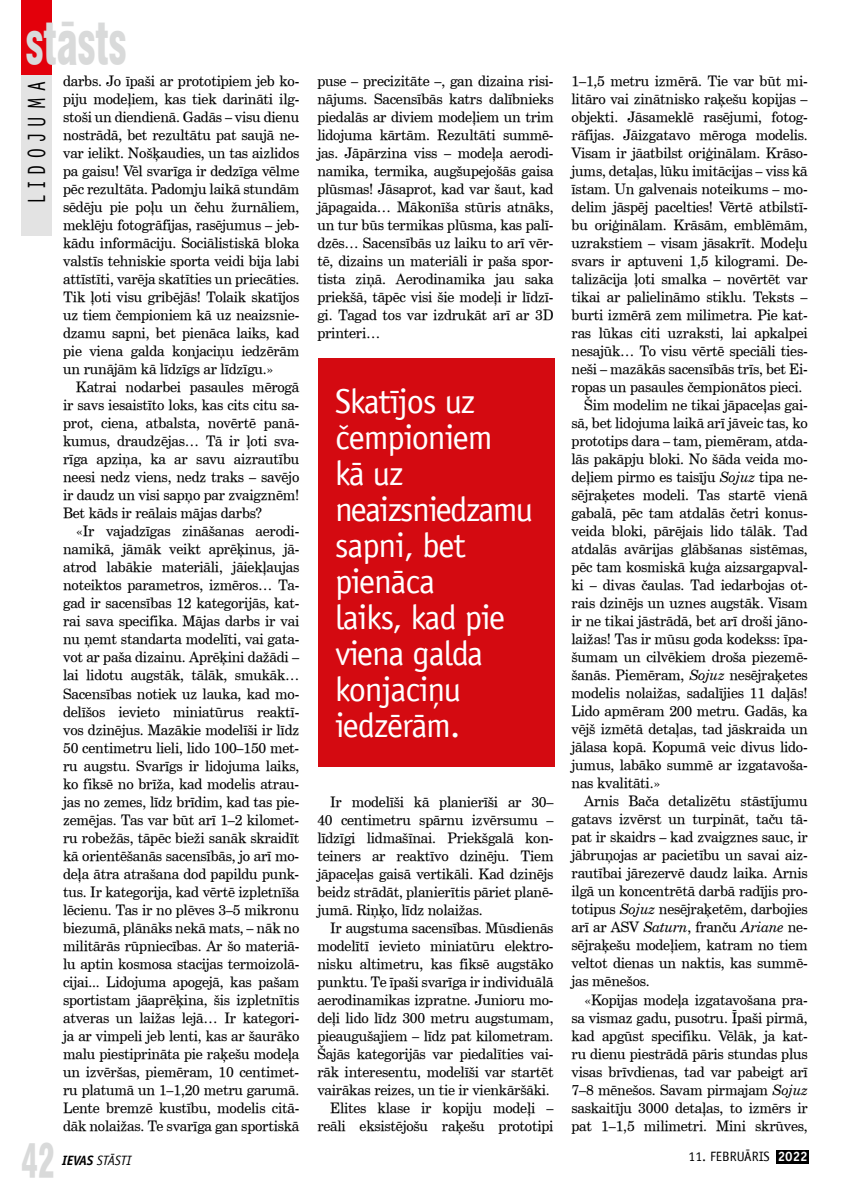
<style>
.page{position:relative;width:851px;height:1200px;background:#fff}
.page>*{position:absolute;margin:0;border:0;box-sizing:border-box;transform-origin:0 0}
.t1{font:900 condensed 57.6px "Swiss 721 TL";color:#d9dada;scale:.7 1}
.t2{font:900 condensed 45px "Swiss 721 TL";color:#d9dada;scale:.7 1}
.t3{font:34.5px/36px "Officina Sans Std";letter-spacing:-.03em;color:#fff}
.t4{font:24.9px "Officina Sans Std";letter-spacing:.4em;color:#000;scale:.7 1}
.t5{font:14.25px/18px "Century Schoolbook TL";letter-spacing:-.015em;color:#000;text-align:justify}
.t6{font:13.5px "Officina Sans Std";color:#000}
.t7{font:italic 13.5px "Officina Sans Std";letter-spacing:-.015em;color:#000}
.t8{font:700 13.5px "Officina Sans Std";color:#fff}
.s1{font-weight:700}
.s2{font-style:italic}
</style>
<div class="page">
<div style="left:318px;top:359px;width:236px;height:408px;background:#d40a11"></div>
<div style="left:775px;top:1149px;width:33px;height:13px;background:#000"></div>
<div style="left:21px;top:72px;width:31px;height:163px;background:#e3e3e3"></div>
<div style="left:21px;top:0;width:31px;height:74px;background:#e3000b"></div>
<h1 class="t1" style="left:26px;top:8px;width:145px">stāsts</h1>
<h3 class="t4" style="left:22px;top:203px;width:173px;rotate:-90deg">lid ojuma</h3>
<p class="t5" style="left:63px;top:72px;width:238px">darbs. Jo īpaši ar prototipiem jeb ko&shy;piju modeļiem, kas tiek darināti ilg&shy;stoši un diendienā. Gadās – visu dienu nostrādā, bet rezultātu pat saujā ne&shy;var ielikt. Nošķaudies, un tas aizlidos pa gaisu! Vēl svarīga ir dedzīga vēlme pēc rezultāta. Padomju laikā stundām sēdēju pie poļu un čehu žurnāliem, meklēju fotogrāfijas, rasējumus – jeb&shy;kādu informāciju. Sociālistiskā bloka valstīs tehniskie sporta veidi bija labi attīstīti, varēja skatīties un priecāties.<br>Tik ļoti visu gribējās! Tolaik skatījos uz tiem čempioniem kā uz neaizsnie&shy;dzamu sapni, bet pienāca laiks, kad pie viena galda konjaciņu iedzērām un runājām kā līdzīgs ar līdzīgu.»</p>
<p class="t5" style="left:63px;top:378px;width:238px;text-indent:13px">Katrai nodarbei pasaules mērogā ir savs iesaistīto loks, kas cits citu sa&shy;prot, ciena, atbalsta, novērtē panā&shy;kumus, draudzējas… Tā ir ļoti sva&shy;rīga apziņa, ka ar savu aizrautību neesi nedz viens, nedz traks – savējo ir daudz un visi sapņo par zvaigznēm!<br>Bet kāds ir reālais mājas darbs?</p>
<p class="t5" style="left:63px;top:522px;width:238px;text-indent:13px">«Ir vajadzīgas zināšanas aerodi&shy;namikā, jāmāk veikt aprēķinus, jā&shy;atrod labākie materiāli, jāiekļaujas noteiktos parametros, izmēros… Ta&shy;gad ir sacensības 12 kategorijās, kat&shy;rai sava specifika. Mājas darbs ir vai nu ņemt standarta modelīti, vai gata&shy;vot ar paša dizainu. Aprēķini dažādi – lai lidotu augstāk, tālāk, smukāk… Sacensības notiek uz lauka, kad mo&shy;delīšos ievieto miniatūrus reaktī&shy;vos dzinējus. Mazākie modelīši ir līdz 50 centimetru lieli, lido 100–150 met&shy;ru augstu. Svarīgs ir lidojuma laiks, ko fiksē no brīža, kad modelis atrau&shy;jas no zemes, līdz brīdim, kad tas pie&shy;zemējas. Tas var būt arī 1–2 kilomet&shy;ru robežās, tāpēc bieži sanāk skraidīt kā orientēšanās sacensībās, jo arī mo&shy;deļa ātra atrašana dod papildu punk&shy;tus. Ir kategorija, kad vērtē izpletnīša lēcienu. Tas ir no plēves 3–5 mikronu biezumā, plānāks nekā mats, – nāk no militārās rūpniecības. Ar šo materiā&shy;lu aptin kosmosa stacijas termoizolā&shy;cijai... Lidojuma apogejā, kas pašam sportistam jāaprēķina, šis izpletnītis atveras un laižas lejā… Ir kategori&shy;ja ar vimpeli jeb lenti, kas ar šaurāko malu piestiprināta pie raķešu modeļa un izvēršas, piemēram, 10 centimet&shy;ru platumā un 1–1,20 metru garumā.<br>Lente bremzē kustību, modelis citā&shy;dāk nolaižas. Te svarīga gan sportiskā</p>
<h2 class="t2" style="left:21px;top:1132px;width:50px">42</h2>
<p class="t7" style="left:62px;top:1152px;width:71px"><span class="s1">IEVAS</span> StĀsti</p>
<p class="t5" style="left:317px;top:72px;width:238px">puse – precizitāte –, gan dizaina risi&shy;nājums. Sacensībās katrs dalībnieks piedalās ar diviem modeļiem un trim lidojuma kārtām. Rezultāti summē&shy;jas. Jāpārzina viss – modeļa aerodi&shy;namika, termika, augšupejošās gaisa plūsmas! Jāsaprot, kad var šaut, kad jāpagaida… Mākonīša stūris atnāks, un tur būs termikas plūsma, kas palī&shy;dzēs… Sacensībās uz laiku to arī vēr&shy;tē, dizains un materiāli ir paša spor&shy;tista ziņā. Aerodinamika jau saka priekšā, tāpēc visi šie modeļi ir līdzī&shy;gi. Tagad tos var izdrukāt arī ar 3D printeri…</p>
<h3 class="t3" style="left:335px;top:383px;width:199px">Skatījos uz čempioniem<br>kā uz neaizsniedzamu sapni, bet pienāca<br>laiks, kad pie viena galda konjaciņu iedzērām.</h3>
<p class="t5" style="left:317px;top:792px;width:238px;text-indent:13px">Ir modelīši kā planierīši ar 30– 40 centimetru spārnu izvērsumu – līdzīgi lidmašīnai. Priekšgalā kon&shy;teiners ar reaktīvo dzinēju. Tiem jāpaceļas gaisā vertikāli. Kad dzinējs beidz strādāt, planierītis pāriet planē&shy;jumā. Riņķo, līdz nolaižas.</p>
<p class="t5" style="left:317px;top:918px;width:238px;text-align:right">Ir augstuma sacensības. Mūsdienās modelītī ievieto miniatūru elektro&shy;nisku altimetru, kas fiksē augstāko punktu. Te īpaši svarīga ir individuālā aerodinamikas izpratne. Junioru mo&shy;deļi lido līdz 300 metru augstumam, pieaugušajiem – līdz pat kilometram.<br>Šajās kategorijās var piedalīties vai&shy;rāk interesentu, modelīši var startēt vairākas reizes, un tie ir vienkāršāki.<br>Elites klase ir kopiju modeļi – reāli eksistējošu raķešu prototipi</p>
<p class="t5" style="left:571px;top:72px;width:238px">1–1,5 metru izmērā. Tie var būt mi-</p>
<p class="t5" style="left:571px;top:90px;width:238px">litāro vai zinātnisko raķešu kopijas –</p>
<p class="t5" style="left:571px;top:108px;width:238px">objekti. Jāsameklē rasējumi, fotog-</p>
<p class="t5" style="left:571px;top:126px;width:238px">rāfijas. Jāizgatavo mēroga modelis.</p>
<p class="t5" style="left:571px;top:144px;width:238px">Visam ir jāatbilst oriģinālam. Krāso-</p>
<p class="t5" style="left:571px;top:162px;width:238px">jums, detaļas, lūku imitācijas – viss kā</p>
<p class="t5" style="left:571px;top:180px;width:238px">īstam. Un galvenais noteikums – mo-</p>
<p class="t5" style="left:571px;top:198px;width:238px">delim jāspēj pacelties! Vērtē atbilstī-</p>
<p class="t5" style="left:571px;top:216px;width:238px">bu oriģinālam. Krāsām, emblēmām,</p>
<p class="t5" style="left:571px;top:234px;width:238px">uzrakstiem – visam jāsakrīt. Modeļu</p>
<p class="t5" style="left:571px;top:252px;width:238px">svars ir aptuveni 1,5 kilogrami. De-</p>
<p class="t5" style="left:571px;top:270px;width:238px">talizācija ļoti smalka – novērtēt var</p>
<p class="t5" style="left:571px;top:288px;width:238px">tikai ar palielināmo stiklu. Teksts –</p>
<p class="t5" style="left:571px;top:306px;width:238px">burti izmērā zem milimetra. Pie kat-</p>
<p class="t5" style="left:571px;top:324px;width:238px">ras lūkas citi uzraksti, lai apkalpei</p>
<p class="t5" style="left:571px;top:342px;width:238px">nesajūk… To visu vērtē speciāli ties-</p>
<p class="t5" style="left:571px;top:360px;width:238px">neši – mazākās sacensībās trīs, bet Ei-</p>
<p class="t5" style="left:571px;top:378px;width:232px">ropas un pasaules čempionātos pieci.</p>
<p class="t5" style="left:584px;top:396px;width:225px">Šim modelim ne tikai jāpaceļas gai-</p>
<p class="t5" style="left:571px;top:414px;width:238px">sā, bet lidojuma laikā arī jāveic tas, ko</p>
<p class="t5" style="left:571px;top:432px;width:238px">prototips dara – tam, piemēram, atda-</p>
<p class="t5" style="left:571px;top:449px;width:238px">lās pakāpju bloki. No šāda veida mo-</p>
<p class="t5" style="left:571px;top:467px;width:238px">deļiem pirmo es taisīju <span class="s2">Sojuz</span> tipa ne-</p>
<p class="t5" style="left:571px;top:485px;width:238px">sējraķetes modeli. Tas startē vienā</p>
<p class="t5" style="left:571px;top:503px;width:238px">gabalā, pēc tam atdalās četri konus-</p>
<p class="t5" style="left:571px;top:521px;width:238px">veida bloki, pārējais lido tālāk. Tad</p>
<p class="t5" style="left:571px;top:539px;width:238px">atdalās avārijas glābšanas sistēmas,</p>
<p class="t5" style="left:571px;top:557px;width:238px">pēc tam kosmiskā kuģa aizsargapval-</p>
<p class="t5" style="left:571px;top:575px;width:238px">ki – divas čaulas. Tad iedarbojas ot-</p>
<p class="t5" style="left:571px;top:593px;width:238px">rais dzinējs un uznes augstāk. Visam</p>
<p class="t5" style="left:571px;top:611px;width:238px">ir ne tikai jāstrādā, bet arī droši jāno-</p>
<p class="t5" style="left:571px;top:629px;width:238px">laižas! Tas ir mūsu goda kodekss: īpa-</p>
<p class="t5" style="left:571px;top:647px;width:238px">šumam un cilvēkiem droša piezemē-</p>
<p class="t5" style="left:571px;top:665px;width:238px">šanās. Piemēram, <span class="s2">Sojuz</span> nesējraķetes</p>
<p class="t5" style="left:571px;top:683px;width:238px">modelis nolaižas, sadalījies 11 daļās!</p>
<p class="t5" style="left:571px;top:701px;width:238px">Lido apmēram 200 metru. Gadās, ka</p>
<p class="t5" style="left:571px;top:719px;width:238px">vējš izmētā detaļas, tad jāskraida un</p>
<p class="t5" style="left:571px;top:737px;width:238px">jālasa kopā. Kopumā veic divus lido-</p>
<p class="t5" style="left:571px;top:755px;width:238px">jumus, labāko summē ar izgatavoša-</p>
<p class="t5" style="left:571px;top:773px;width:90px">nas kvalitāti.»</p>
<p class="t5" style="left:584px;top:791px;width:225px">Arnis Bača detalizētu stāstījumu</p>
<p class="t5" style="left:571px;top:809px;width:238px">gatavs izvērst un turpināt, taču tā-</p>
<p class="t5" style="left:571px;top:827px;width:238px">pat ir skaidrs – kad zvaigznes sauc, ir</p>
<p class="t5" style="left:571px;top:845px;width:238px">jābruņojas ar pacietību un savai aiz-</p>
<p class="t5" style="left:571px;top:863px;width:238px">rautībai jārezervē daudz laika. Arnis</p>
<p class="t5" style="left:571px;top:881px;width:238px">ilgā un koncentrētā darbā radījis pro-</p>
<p class="t5" style="left:571px;top:899px;width:238px">totipus <span class="s2">Sojuz</span> nesējraķetēm, darbojies</p>
<p class="t5" style="left:571px;top:917px;width:238px">arī ar ASV <span class="s2">Saturn</span>, franču <span class="s2">Ariane</span> ne-</p>
<p class="t5" style="left:571px;top:935px;width:238px">sējraķešu modeļiem, katram no tiem</p>
<p class="t5" style="left:571px;top:953px;width:238px">veltot dienas un naktis, kas summē-</p>
<p class="t5" style="left:571px;top:971px;width:80px">jas mēnešos.</p>
<p class="t5" style="left:584px;top:989px;width:225px">«Kopijas modeļa izgatavošana pra-</p>
<p class="t5" style="left:571px;top:1007px;width:238px">sa vismaz gadu, pusotru. Īpaši pirmā,</p>
<p class="t5" style="left:571px;top:1025px;width:238px">kad apgūst specifiku. Vēlāk, ja kat-</p>
<p class="t5" style="left:571px;top:1043px;width:238px">ru dienu piestrādā pāris stundas plus</p>
<p class="t5" style="left:571px;top:1061px;width:238px">visas brīvdienas, tad var pabeigt arī</p>
<p class="t5" style="left:571px;top:1079px;width:238px">7–8 mēnešos. Savam pirmajam <span class="s2">Sojuz</span></p>
<p class="t5" style="left:571px;top:1097px;width:238px">saskaitīju 3000 detaļas, to izmērs ir</p>
<p class="t5" style="left:571px;top:1115px;width:238px">pat 1–1,5 milimetri. Mini skrūves,</p>
<p class="t6" style="left:688px;top:1148px;width:69px">11. FEBRUāris</p>
<p class="t8" style="left:777px;top:1147px;width:32px">2022</p>
</div>
